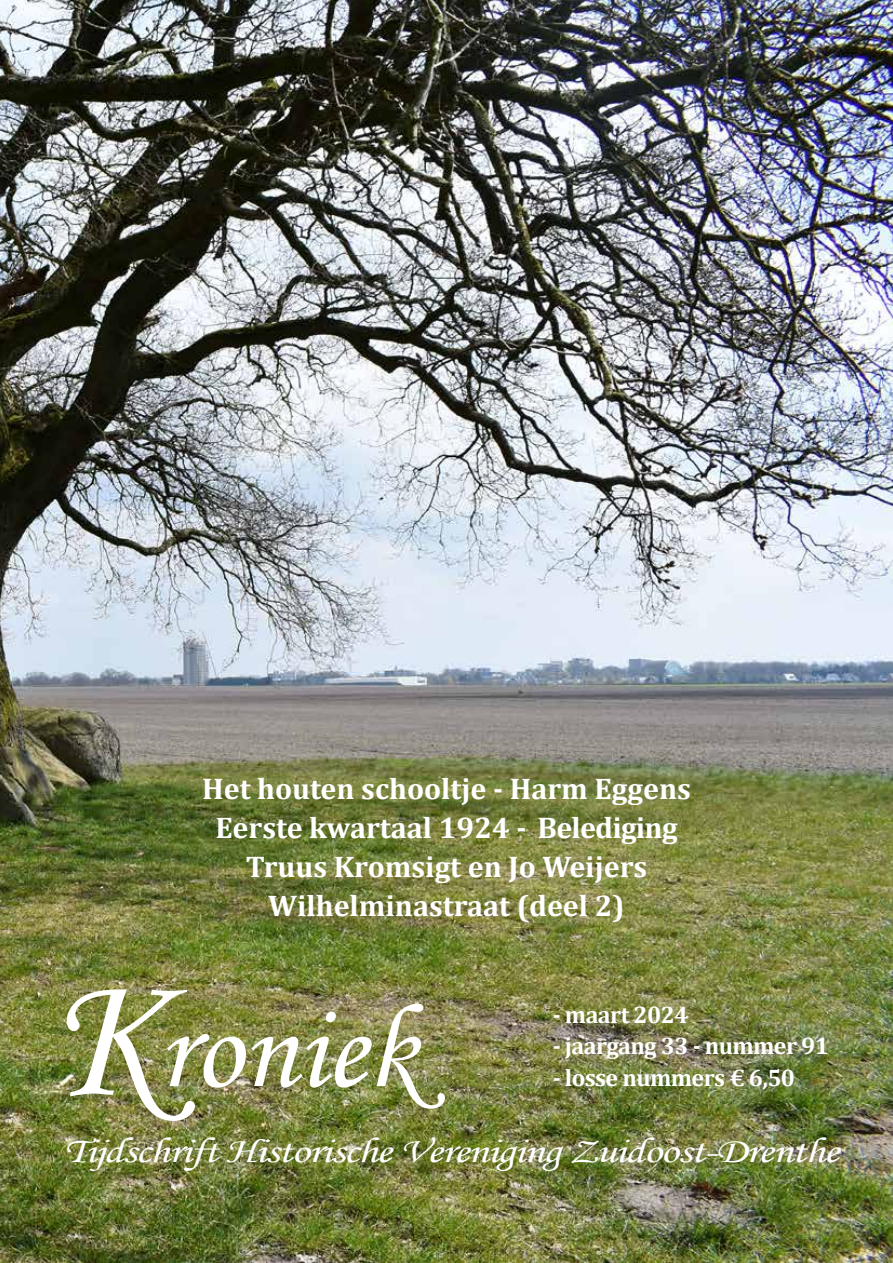
<style>
.page{position:relative;width:893px;height:1263px;background:#fff}
.page>*{position:absolute;margin:0;border:0;box-sizing:border-box;transform-origin:0 0}
.t1{font:120px "Monotype Corsiva";color:#fff}
.t2{font:36px "Monotype Corsiva";letter-spacing:-.025em;color:#fff;scale:1.25 1}
.t3{font:700 30px/39px "Cambria";color:#fff;text-align:center}
.t4{font:700 24px "Cambria";letter-spacing:-.025em;color:#fff}
.s1{font-size:180px}
</style>
<div class="page">
<img style="left:0;top:0;width:893px;height:1263px">
<p class="t3" style="left:202px;top:769px;width:490px">Het houten schooltje - Harm Eggens<br>Eerste kwartaal 1924 - Belediging<br>Truus Kromsigt en Jo Weijers<br>Wilhelminastraat (deel 2)</p>
<h1 class="t1" style="left:51px;top:976px;width:369px"><span class="s1">K</span>roniek</h1>
<p class="t4" style="left:553px;top:998px;width:137px">- maart 2024</p>
<p class="t4" style="left:553px;top:1029px;width:278px">- jaargang 33 - nummer 91</p>
<p class="t4" style="left:553px;top:1061px;width:244px">- losse nummers € 6,50</p>
<p class="t2" style="left:64px;top:1129px;width:622px">Tijdschrift Historische Vereniging Zuidoost-Drenthe</p>
</div>
